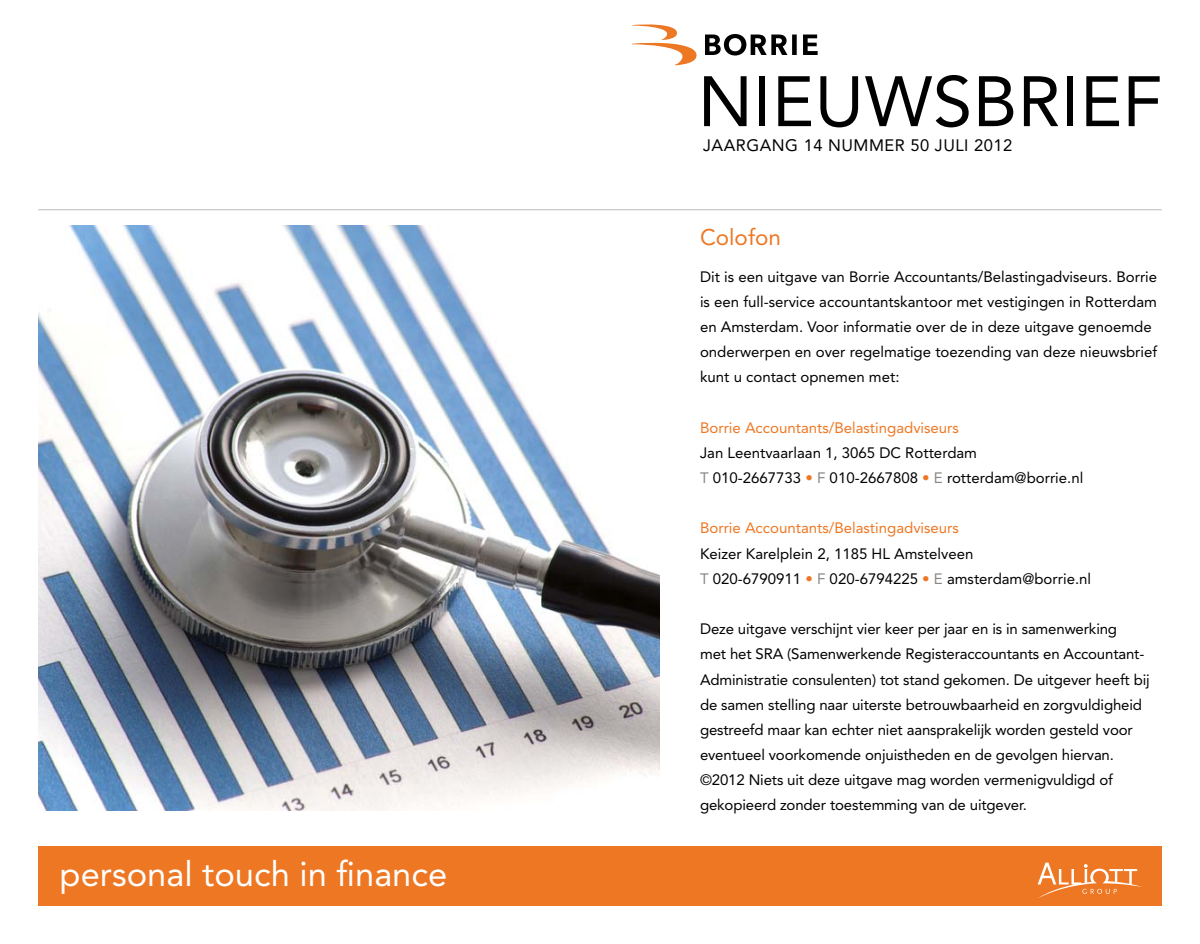
<style>
.page{position:relative;width:1200px;height:944px;background:#fff}
.page>*{position:absolute;margin:0;border:0;box-sizing:border-box;transform-origin:0 0}
.t1{font:70.5px "Avenir LT";letter-spacing:.005em;color:#000}
.t2{font:34.5px "Avenir LT";color:#fff}
.t3{font:22.5px "Avenir LT";color:#ee7723}
.t4{font:16.5px "Avenir LT";letter-spacing:.03em;color:#000}
.t5{font:15px/25.2px "Avenir LT";letter-spacing:-.01em;color:#000}
.t6{font:15px "Avenir LT";color:#ee7723}
.s1{color:#878787}
.s2{color:#ee7723}
</style>
<div class="page">
<div style="left:38px;top:846px;width:1123px;height:60px;background:#ee7723"></div>
<svg style="left:1037px;top:863px;width:104px;height:35px"></svg>
<svg style="left:632px;top:24px;width:64px;height:41px"></svg>
<svg style="left:705px;top:34px;width:112px;height:22px"></svg>
<hr style="left:38px;top:209px;width:1123px;height:1px;background:#bcbcbc">
<img style="left:38px;top:225px;width:621px;height:585px">
<h2 class="t2" style="left:60px;top:854px;width:389px">personal touch in finance</h2>
<h1 class="t1" style="left:697px;top:61px;width:465px">NIEUWSBRIEF</h1>
<p class="t4" style="left:703px;top:136px;width:310px">JAARGANG 14 NUMMER 50 ju li 2012</p>
<h3 class="t3" style="left:699px;top:224px;width:82px">Colofon</h3>
<p class="t5" style="left:699px;top:264px;width:458px">Dit is een uitgave van Borrie Accountants/Belastingadviseurs. Borrie is een full-service accountantskantoor met vestigingen in Rotterdam en Amsterdam. Voor informatie over de in deze uitgave genoemde onderwerpen en over regelmatige toezending van deze nieuwsbrief kunt u contact opnemen met:</p>
<p class="t6" style="left:699px;top:419px;width:260px">Borrie Accountants/Belastingadviseurs</p>
<p class="t5" style="left:699px;top:440px;width:385px">Jan Leentvaarlaan 1, 3065 DC Rotterdam<br><span class="s1">T</span> 010-2667733 <span class="s2">•</span> <span class="s1">F</span> 010-2667808 <span class="s2">•</span> <span class="s1">E</span> rotterdam@borrie.nl</p>
<p class="t6" style="left:699px;top:520px;width:260px">Borrie Accountants/Belastingadviseurs</p>
<p class="t5" style="left:699px;top:541px;width:392px">Keizer Karelplein 2, 1185 HL Amstelveen<br><span class="s1">T</span> 020-6790911 <span class="s2">•</span> <span class="s1">F</span> 020-6794225 <span class="s2">•</span> <span class="s1">E</span> amsterdam@borrie.nl</p>
<p class="t5" style="left:699px;top:616px;width:451px">Deze uitgave verschijnt vier keer per jaar en is in samenwerking<br>met het SRA (Samenwerkende Registeraccountants en Accountant-Administratie consulenten) tot stand gekomen. De uitgever heeft bij de samen stelling naar uiterste betrouwbaarheid en zorgvuldigheid gestreefd maar kan echter niet aansprakelijk worden gesteld voor eventueel voorkomende onjuistheden en de gevolgen hiervan. ©2012 Niets uit deze uitgave mag worden vermenigvuldigd of gekopieerd zonder toestemming van de uitgever.</p>
</div>
